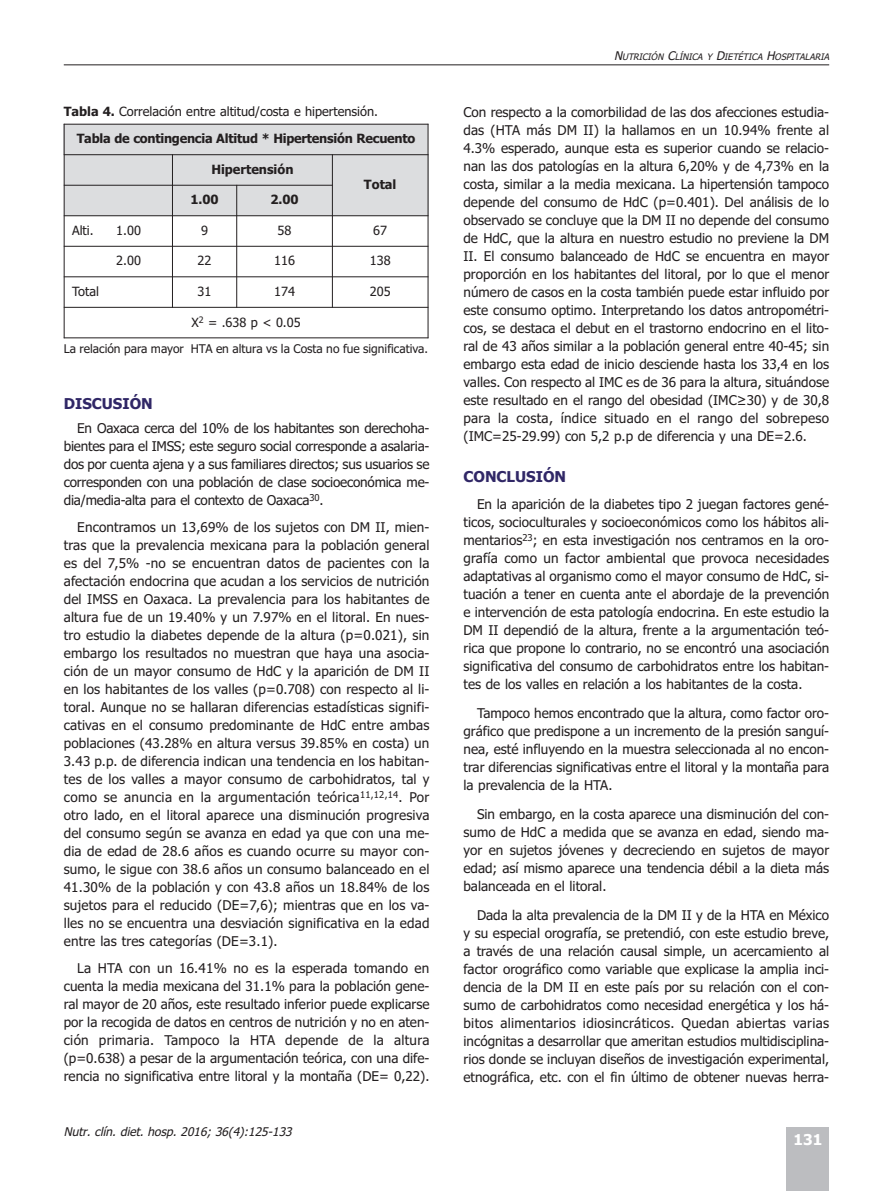
<style>
.page{position:relative;width:893px;height:1191px;background:#fff}
.page>*{position:absolute;margin:0;border:0;box-sizing:border-box;transform-origin:0 0}
.t1{font:700 15px "Tahoma";color:#302766}
.t2{font:700 15px "Tahoma";color:#fff}
.t3{font:13.5px/18px "Tahoma";color:#231f20;text-align:justify}
.t4{font:12.75px "Tahoma";color:#231f20}
.t5{font:700 12.75px "Tahoma";letter-spacing:-.02em;color:#231f20}
.t6{font:700 12.75px "Tahoma";color:#231f20}
.t7{font:12px "Tahoma";color:#231f20}
.t8{font:italic 12px "Tahoma";color:#231f20}
.t9{font:italic 9px "Tahoma";color:#231f20}
.s1{font-weight:700}
.s2{font-size:12px}
</style>
<div class="page">
<div style="left:787px;top:1127px;width:42px;height:64px;background:#bcbdc0"></div>
<hr style="left:64px;top:64px;width:765px;height:1px;background:#231f20">
<div style="left:64px;top:124px;width:364px;height:31px;background:#dcdddf"></div>
<div style="left:64px;top:155px;width:108px;height:30px;background:#dcdddf"></div>
<div style="left:172px;top:155px;width:160px;height:30px;background:#dcdddf"></div>
<div style="left:332px;top:155px;width:96px;height:61px;background:#dcdddf"></div>
<div style="left:64px;top:185px;width:108px;height:31px;background:#dcdddf"></div>
<div style="left:172px;top:185px;width:65px;height:31px;background:#dcdddf"></div>
<div style="left:237px;top:185px;width:95px;height:31px;background:#dcdddf"></div>
<hr style="left:64px;top:124px;width:1px;height:214px;background:#231f20">
<hr style="left:172px;top:154px;width:1px;height:154px;background:#231f20">
<hr style="left:236px;top:185px;width:1px;height:123px;background:#231f20">
<hr style="left:332px;top:154px;width:1px;height:154px;background:#231f20">
<hr style="left:428px;top:124px;width:1px;height:214px;background:#231f20">
<hr style="left:64px;top:124px;width:364px;height:1px;background:#231f20">
<hr style="left:64px;top:154px;width:364px;height:1px;background:#231f20">
<hr style="left:64px;top:185px;width:269px;height:1px;background:#231f20">
<hr style="left:64px;top:215px;width:364px;height:1px;background:#231f20">
<hr style="left:64px;top:246px;width:364px;height:1px;background:#231f20">
<hr style="left:64px;top:276px;width:364px;height:1px;background:#231f20">
<hr style="left:64px;top:307px;width:364px;height:1px;background:#231f20">
<hr style="left:64px;top:337px;width:364px;height:1px;background:#231f20">
<p class="t4" style="left:64px;top:104px;width:316px"><span class="s1">Tabla 4.</span> Correlación entre altitud/costa e hipertensión.</p>
<p class="t5" style="left:77px;top:131px;width:340px">Tabla de contingencia Altitud * Hipertensión Recuento</p>
<p class="t6" style="left:211px;top:162px;width:84px">Hipertensión</p>
<p class="t5" style="left:364px;top:177px;width:34px">Total</p>
<p class="t5" style="left:190px;top:192px;width:30px">1.00</p>
<p class="t5" style="left:270px;top:192px;width:30px">2.00</p>
<p class="t4" style="left:72px;top:223px;width:23px">Alti.</p>
<p class="t4" style="left:116px;top:223px;width:26px">1.00</p>
<p class="t4" style="left:201px;top:223px;width:8px">9</p>
<p class="t4" style="left:278px;top:223px;width:15px">58</p>
<p class="t4" style="left:373px;top:223px;width:15px">67</p>
<p class="t4" style="left:116px;top:253px;width:26px">2.00</p>
<p class="t4" style="left:198px;top:253px;width:15px">22</p>
<p class="t4" style="left:274px;top:253px;width:22px">116</p>
<p class="t4" style="left:370px;top:253px;width:22px">138</p>
<p class="t4" style="left:72px;top:284px;width:28px">Total</p>
<p class="t4" style="left:198px;top:284px;width:15px">31</p>
<p class="t4" style="left:274px;top:284px;width:22px">174</p>
<p class="t4" style="left:370px;top:284px;width:22px">205</p>
<p class="t4" style="left:191px;top:315px;width:111px">X<sup>2</sup> = .638 p &lt; 0.05</p>
<p class="t7" style="left:64px;top:342px;width:366px">La relación para mayor HTA en altura vs la Costa no fue significativa.</p>
<p class="t1" style="left:64px;top:395px;width:91px">DISCUSIÓN</p>
<p class="t3" style="left:64px;top:420px;width:367px;text-indent:13px">En Oaxaca cerca del 10% de los habitantes son derechoha&shy;bientes para el IMSS; este seguro social corresponde a asalaria&shy;dos por cuenta ajena y a sus familiares directos; sus usuarios se corresponden con una población de clase socioeconómica me&shy;dia/media-alta para el contexto de Oaxaca<sup>30</sup>.</p>
<p class="t3" style="left:64px;top:518px;width:367px;text-indent:14px">Encontramos un 13,69% de los sujetos con DM II, mien&shy;tras que la prevalencia mexicana para la población general es del 7,5% -no se encuentran datos de pacientes con la afectación endocrina que acudan a los servicios de nutrición del IMSS en Oaxaca. La prevalencia para los habitantes de altura fue de un 19.40% y un 7.97% en el litoral. En nues&shy;tro estudio la diabetes depende de la altura (p=0.021), sin embargo los resultados no muestran que haya una asocia&shy;ción de un mayor consumo de HdC y la aparición de DM II en los habitantes de los valles (p=0.708) con respecto al li&shy;toral. Aunque no se hallaran diferencias estadísticas signifi&shy;cativas en el consumo predominante de HdC entre ambas poblaciones (43.28% en altura versus 39.85% en costa) un 3.43 p.p. de diferencia indican una tendencia en los habitan&shy;tes de los valles a mayor consumo de carbohidratos, tal y como se anuncia en la argumentación teórica<sup>11,12,14</sup>. Por otro lado, en el litoral aparece una disminución progresiva del consumo según se avanza en edad ya que con una me&shy;dia de edad de 28.6 años es cuando ocurre su mayor con&shy;sumo, le sigue con 38.6 años un consumo balanceado en el 41.30% de la población y con 43.8 años un 18.84% de los sujetos para el reducido (DE=7,6); mientras que en los va&shy;lles no se encuentra una desviación significativa en la edad entre las tres categorías (DE=3.1).</p>
<p class="t3" style="left:64px;top:959px;width:367px;text-indent:14px">La HTA con un 16.41% no es la esperada tomando en cuenta la media mexicana del 31.1% para la población gene&shy;ral mayor de 20 años, este resultado inferior puede explicarse por la recogida de datos en centros de nutrición y no en aten&shy;ción primaria. Tampoco la HTA depende de la altura (p=0.638) a pesar de la argumentación teórica, con una dife&shy;rencia no significativa entre litoral y la montaña (DE= 0,22).</p>
<p class="t8" style="left:64px;top:1125px;width:233px">Nutr. clín. diet. hosp. 2016; 36(4):125-133</p>
<p class="t9" style="left:614px;top:52px;width:219px"><span class="s2">N</span>UTRICIÓN <span class="s2">C</span>LÍNICA Y <span class="s2">D</span>IETÉTICA <span class="s2">H</span>OSPITALARIA</p>
<p class="t3" style="left:463px;top:103px;width:367px">Con respecto a la comorbilidad de las dos afecciones estudia&shy;das (HTA más DM II) la hallamos en un 10.94% frente al 4.3% esperado, aunque esta es superior cuando se relacio&shy;nan las dos patologías en la altura 6,20% y de 4,73% en la costa, similar a la media mexicana. La hipertensión tampoco depende del consumo de HdC (p=0.401). Del análisis de lo observado se concluye que la DM II no depende del consumo de HdC, que la altura en nuestro estudio no previene la DM II. El consumo balanceado de HdC se encuentra en mayor proporción en los habitantes del litoral, por lo que el menor número de casos en la costa también puede estar influido por este consumo optimo. Interpretando los datos antropométri&shy;cos, se destaca el debut en el trastorno endocrino en el lito&shy;ral de 43 años similar a la población general entre 40-45; sin embargo esta edad de inicio desciende hasta los 33,4 en los valles. Con respecto al IMC es de 36 para la altura, situándose este resultado en el rango del obesidad (IMC≥30) y de 30,8 para la costa, índice situado en el rango del sobrepeso (IMC=25-29.99) con 5,2 p.p de diferencia y una DE=2.6.</p>
<p class="t1" style="left:463px;top:468px;width:104px">CONCLUSIÓN</p>
<p class="t3" style="left:463px;top:495px;width:367px;text-indent:14px">En la aparición de la diabetes tipo 2 juegan factores gené&shy;ticos, socioculturales y socioeconómicos como los hábitos ali&shy;mentarios<sup>23</sup>; en esta investigación nos centramos en la oro&shy;grafía como un factor ambiental que provoca necesidades adaptativas al organismo como el mayor consumo de HdC, si&shy;tuación a tener en cuenta ante el abordaje de la prevención e intervención de esta patología endocrina. En este estudio la DM II dependió de la altura, frente a la argumentación teó&shy;rica que propone lo contrario, no se encontró una asociación significativa del consumo de carbohidratos entre los habitan&shy;tes de los valles en relación a los habitantes de la costa.</p>
<p class="t3" style="left:463px;top:704px;width:367px;text-indent:14px">Tampoco hemos encontrado que la altura, como factor oro&shy;gráfico que predispone a un incremento de la presión sanguí&shy;nea, esté influyendo en la muestra seleccionada al no encon&shy;trar diferencias significativas entre el litoral y la montaña para la prevalencia de la HTA.</p>
<p class="t3" style="left:463px;top:805px;width:367px;text-indent:14px">Sin embargo, en la costa aparece una disminución del con&shy;sumo de HdC a medida que se avanza en edad, siendo ma&shy;yor en sujetos jóvenes y decreciendo en sujetos de mayor edad; así mismo aparece una tendencia débil a la dieta más balanceada en el litoral.</p>
<p class="t3" style="left:463px;top:906px;width:367px;text-indent:14px">Dada la alta prevalencia de la DM II y de la HTA en México y su especial orografía, se pretendió, con este estudio breve, a través de una relación causal simple, un acercamiento al factor orográfico como variable que explicase la amplia inci&shy;dencia de la DM II en este país por su relación con el con&shy;sumo de carbohidratos como necesidad energética y los há&shy;bitos alimentarios idiosincráticos. Quedan abiertas varias incógnitas a desarrollar que ameritan estudios multidisciplina&shy;rios donde se incluyan diseños de investigación experimental, etnográfica, etc. con el fin último de obtener nuevas herra-</p>
<p class="t2" style="left:794px;top:1130px;width:30px">131</p>
</div>
